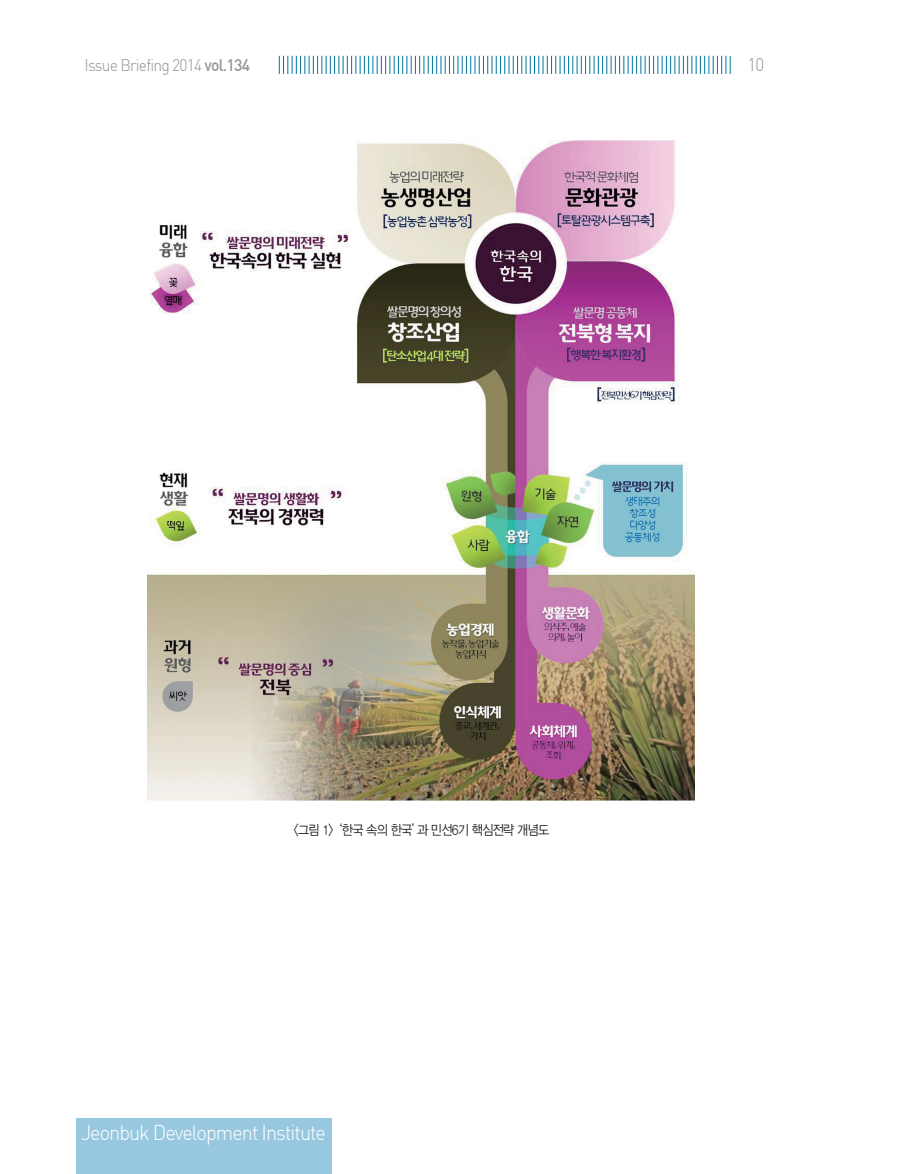
<style>
.page{position:relative;width:906px;height:1174px;background:#fff}
.page>*{position:absolute;margin:0;border:0;box-sizing:border-box;transform-origin:0 0}
.t1{font:21px "Dinlig";letter-spacing:-.05em;color:#fff;scale:.95 1}
.t2{font:18px "Dinlig";color:#939598;scale:.95 1}
.t3{font:16.5px "Dinlig";letter-spacing:-.05em;color:#939598;scale:.95 1}
.t4{font:13.5px "YDIYGO320";letter-spacing:-.06em;color:#231f20;scale:.9 1}
.s1{font-family:"Dinmed"}
</style>
<div class="page">
<img style="left:148px;top:140px;width:546px;height:660px">
<div style="left:77px;top:1118px;width:255px;height:56px;background:#98c8df"></div>
<svg style="left:279px;top:56px;width:452px;height:18px"></svg>
<p class="t3" style="left:84px;top:55px;width:176px">Issue Briefing 2014 <span class="s1">vol.134</span></p>
<p class="t2" style="left:747px;top:54px;width:19px">10</p>
<p class="t4" style="left:294px;top:822px;width:286px">&lt;그림 1&gt; ‘한국 속의 한국’과 민선6기 핵심전략 개념도</p>
<p class="t1" style="left:81px;top:1119px;width:259px">Jeonbuk Development Institute</p>
</div>
